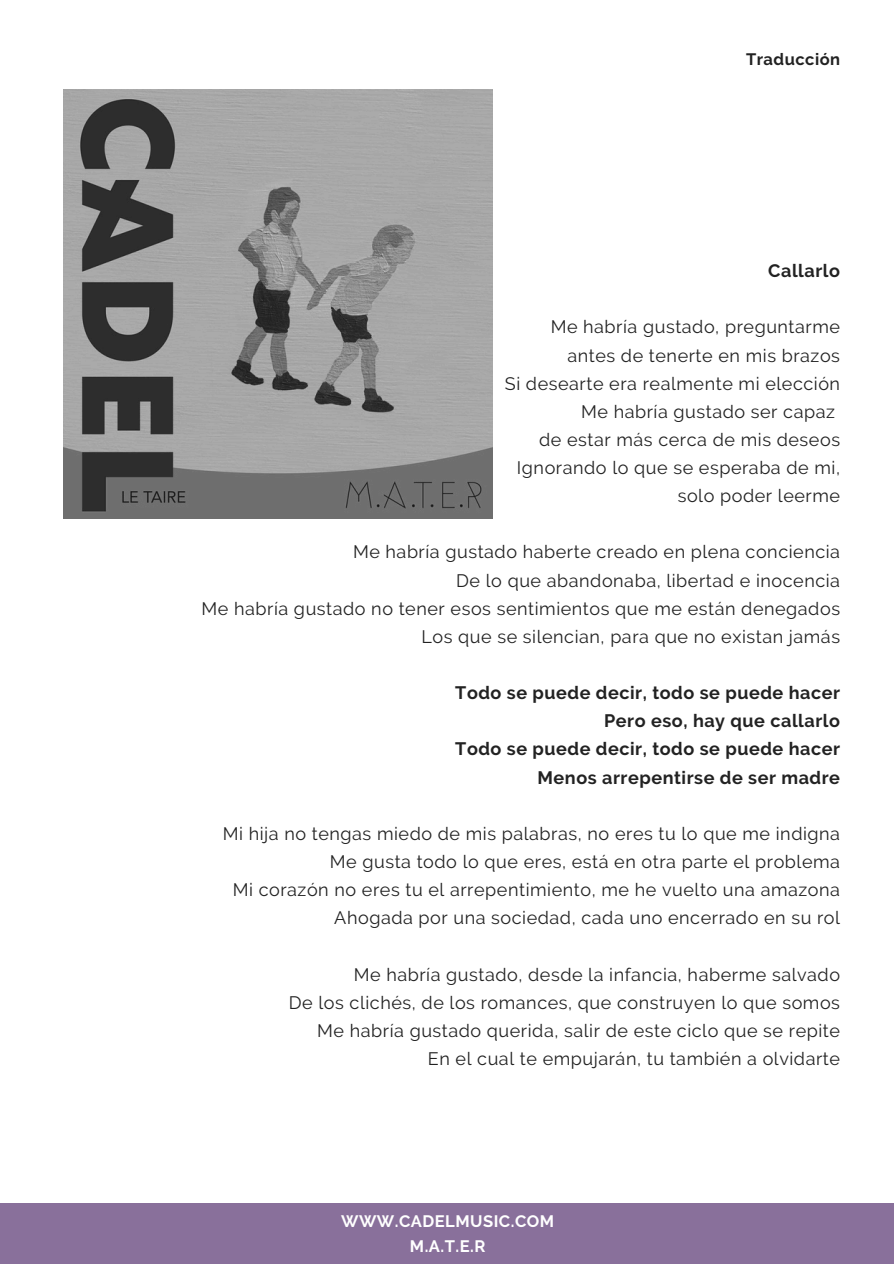
<style>
.page{position:relative;width:894px;height:1264px;background:#fff}
.page>*{position:absolute;margin:0;border:0;box-sizing:border-box;transform-origin:0 0}
.t1{font:18px "Raleway";letter-spacing:.03em;color:#222}
.t2{font:700 18px/28.2px "Raleway";letter-spacing:.03em;color:#222;text-align:right}
.t3{font:700 16.5px/25.8px "Raleway";letter-spacing:.03em;color:#fff;text-align:center}
.t4{font:700 16.5px "Raleway";letter-spacing:.03em;color:#222}
</style>
<div class="page">
<div style="left:0;top:1203px;width:893px;height:60px;background:#89709b"></div>
<img style="left:63px;top:89px;width:429px;height:429px">
<p class="t4" style="left:745px;top:49px;width:96px">Traducción</p>
<h2 class="t2" style="left:768px;top:257px;width:73px">Callarlo</h2>
<p class="t1" style="left:550px;top:316px;width:291px">Me habría gustado, preguntarme</p>
<h2 class="t1" style="left:567px;top:344px;width:274px">antes de tenerte en mis brazos</h2>
<p class="t1" style="left:504px;top:373px;width:336px">Si desearte era realmente mi elección</p>
<p class="t1" style="left:581px;top:401px;width:255px">Me habría gustado ser capaz</p>
<p class="t1" style="left:539px;top:429px;width:302px">de estar más cerca de mis deseos</p>
<p class="t1" style="left:517px;top:457px;width:324px">Ignorando lo que se esperaba de mi,</p>
<p class="t1" style="left:677px;top:485px;width:164px">solo poder leerme</p>
<p class="t1" style="left:353px;top:541px;width:488px">Me habría gustado haberte creado en plena conciencia</p>
<p class="t1" style="left:456px;top:569px;width:385px">De lo que abandonaba, libertad e inocencia</p>
<p class="t1" style="left:201px;top:598px;width:640px">Me habría gustado no tener esos sentimientos que me están denegados</p>
<p class="t1" style="left:421px;top:626px;width:420px">Los que se silencian, para que no existan jamás</p>
<p class="t2" style="left:455px;top:678px;width:386px">Todo se puede decir, todo se puede hacer Pero eso, hay que callarlo<br>Todo se puede decir, todo se puede hacer Menos arrepentirse de ser madre</p>
<p class="t1" style="left:223px;top:823px;width:618px">Mi hija no tengas miedo de mis palabras, no eres tu lo que me indigna</p>
<h2 class="t1" style="left:330px;top:851px;width:511px">Me gusta todo lo que eres, está en otra parte el problema</h2>
<p class="t1" style="left:233px;top:879px;width:608px">Mi corazón no eres tu el arrepentimiento, me he vuelto una amazona</p>
<p class="t1" style="left:334px;top:907px;width:507px">Ahogada por una sociedad, cada uno encerrado en su rol</p>
<p class="t1" style="left:353px;top:963px;width:487px">Me habría gustado, desde la infancia, haberme salvado</p>
<p class="t1" style="left:289px;top:991px;width:552px">De los clichés, de los romances, que construyen lo que somos</p>
<p class="t1" style="left:317px;top:1019px;width:524px">Me habría gustado querida, salir de este ciclo que se repite</p>
<p class="t1" style="left:428px;top:1048px;width:413px">En el cual te empujarán, tu también a olvidarte</p>
<p class="t3" style="left:341px;top:1207px;width:214px">WWW.CADELMUSIC.COM<br>M.A.T.E.R</p>
</div>
